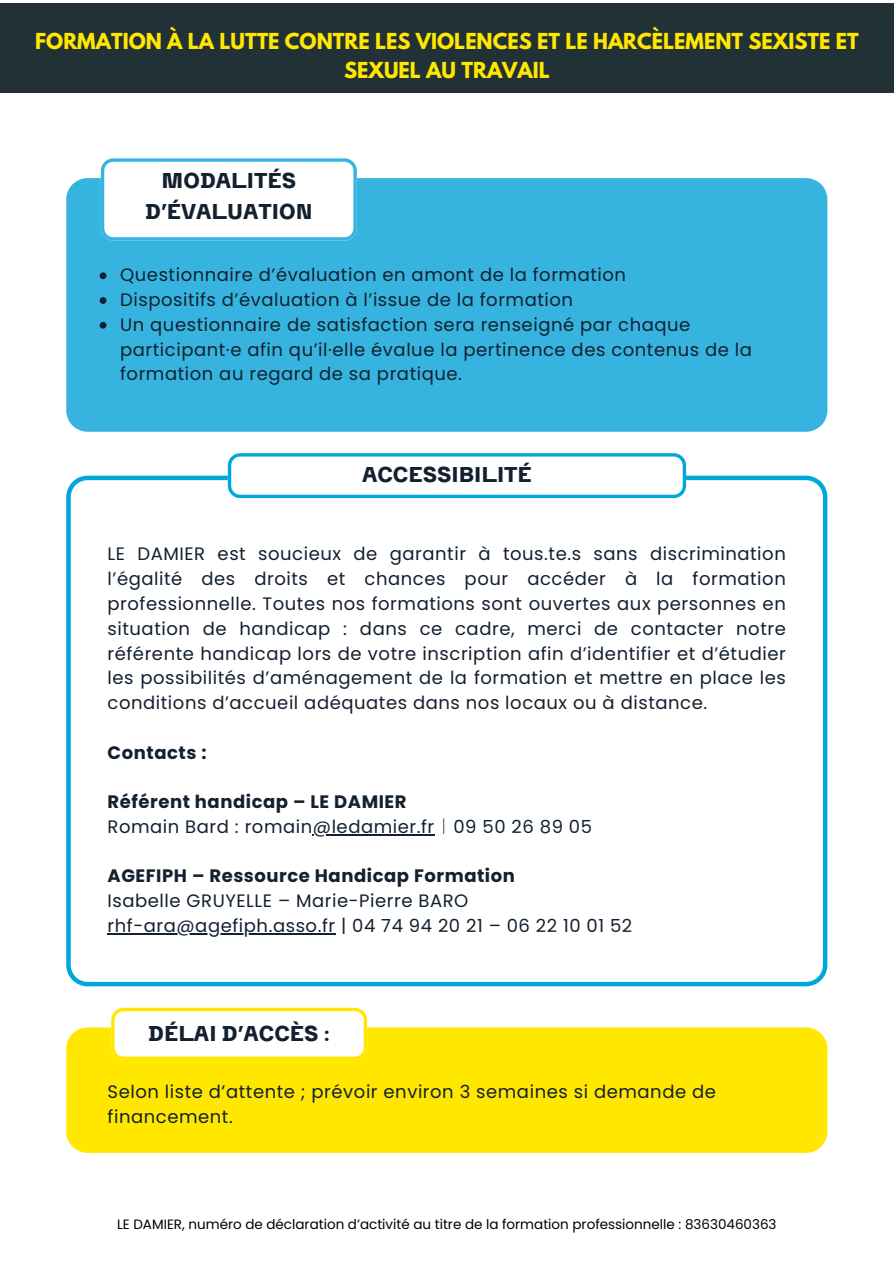
<style>
.page{position:relative;width:894px;height:1264px;background:#fff}
.page>*{position:absolute;margin:0;border:0;box-sizing:border-box;transform-origin:0 0}
.t1{font:700 21px/31.5px "CA Saygon";color:#13202f;text-align:center}
.t2{font:700 19.5px/29.2px "League Spartan";color:#ffe700;text-align:center}
.t3{font:18px/24.8px "Poppins";letter-spacing:.03em;color:#13202f}
.t4{font:700 18px "Poppins";letter-spacing:.03em;color:#13202f}
.t5{font:13.5px "Poppins";color:#000}
.s1{font-weight:700}
.s2{font-family:"Noto Sans CJ Ksc"}
</style>
<div class="page">
<div style="left:66px;top:178px;width:761px;height:254px;background:#36b4df"></div>
<svg style="left:100px;top:272px;width:6px;height:7px"></svg>
<svg style="left:100px;top:297px;width:6px;height:7px"></svg>
<svg style="left:100px;top:322px;width:6px;height:6px"></svg>
<svg style="left:101px;top:158px;width:255px;height:82px"></svg>
<svg style="left:66px;top:475px;width:761px;height:511px"></svg>
<svg style="left:228px;top:453px;width:458px;height:45px"></svg>
<hr style="left:313px;top:834px;width:122px;height:1px;background:#13202f">
<hr style="left:107px;top:933px;width:228px;height:1px;background:#13202f">
<div style="left:0;top:4px;width:893px;height:89px;background:#223136"></div>
<div style="left:66px;top:1027px;width:761px;height:125px;background:#ffe700"></div>
<svg style="left:111px;top:1007px;width:255px;height:52px"></svg>
<p class="t2" style="left:35px;top:26px;width:824px">FORMATION À LA LUTTE CONTRE LES VIOLENCES ET LE HARCÈLEMENT SEXISTE ET<br>SEXUEL AU TRAVAIL</p>
<p class="t1" style="left:145px;top:164px;width:169px">MODALITÉS<br>D’ÉVALUATION</p>
<p class="t3" style="left:120px;top:263px;width:633px">Questionnaire d’évaluation en amont de la formation<br>Dispositifs d’évaluation à l’issue de la formation<br>Un questionnaire de satisfaction sera renseigné par chaque participant·e afin qu’il·elle évalue la pertinence des contenus de la formation au regard de sa pratique.</p>
<p class="t1" style="left:362px;top:459px;width:171px">ACCESSIBILITÉ</p>
<p class="t3" style="left:107px;top:542px;width:679px;text-align:justify">LE DAMIER est soucieux de garantir à tous.te.s sans discrimination l’égalité des droits et chances pour accéder à la formation professionnelle. Toutes nos formations sont ouvertes aux personnes en situation de handicap : dans ce cadre, merci de contacter notre référente handicap lors de votre inscription afin d’identifier et d’étudier les possibilités d’aménagement de la formation et mettre en place les conditions d’accueil adéquates dans nos locaux ou à distance.</p>
<p class="t4" style="left:107px;top:741px;width:100px">Contacts :</p>
<p class="t3" style="left:107px;top:789px;width:486px"><span class="s1">Référent handicap – LE DAMIER<br></span>Romain Bard : romain@ledamier.fr<span class="s2">︱</span>09 50 26 89 05</p>
<p class="t4" style="left:107px;top:865px;width:409px">AGEFIPH – Ressource Handicap Formation</p>
<p class="t3" style="left:107px;top:888px;width:526px">Isabelle GRUYELLE – Marie-Pierre BARO rhf-ara@agefiph.asso.fr | 04 74 94 20 21 – 06 22 10 01 52</p>
<p class="t1" style="left:148px;top:1016px;width:183px">DÉLAI D’ACCÈS :</p>
<p class="t3" style="left:107px;top:1079px;width:609px">Selon liste d’attente ; prévoir environ 3 semaines si demande de financement.</p>
<p class="t5" style="left:117px;top:1216px;width:660px">LE DAMIER, numéro de déclaration d’activité au titre de la formation professionnelle : 83630460363</p>
</div>
